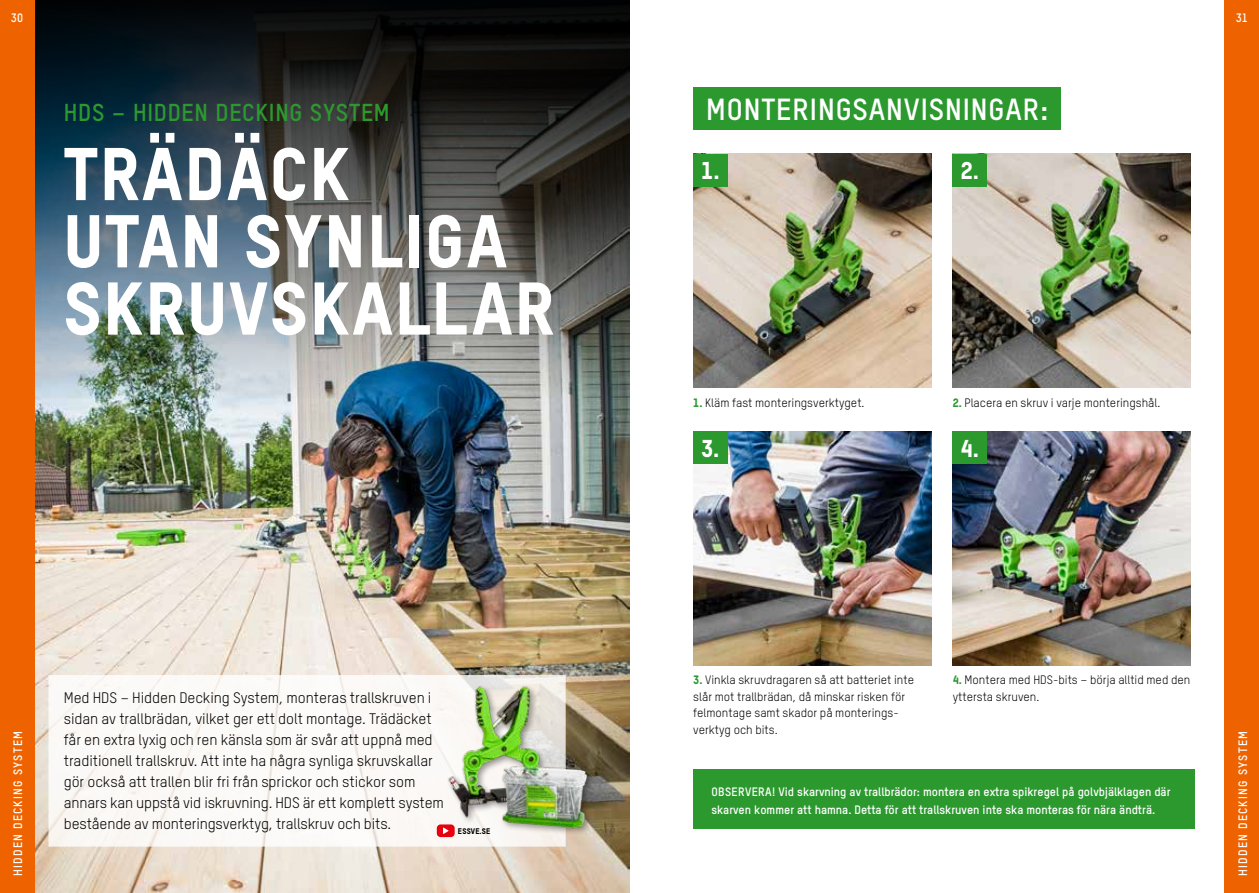
<style>
.page{position:relative;width:1259px;height:893px;background:#fff}
.page>*{position:absolute;margin:0;border:0;box-sizing:border-box;transform-origin:0 0}
.t1{font:800 73.35px/67.2px "TSTAR";letter-spacing:.03em;color:#fff}
.t2{font:700 30px "TSTAR";letter-spacing:.03em;color:#fff}
.t3{font:700 24.15px "TSTAR";letter-spacing:.03em;color:#2c992f}
.t4{font:800 24px "TSTAR";color:#fff}
.t5{font:15px/21px "TSTAR";letter-spacing:-.005em;color:#000}
.t6{font:12px/16.5px "TSTAR";color:#000}
.t7{font:700 12px/18px "TSTAR";color:#fff}
.t8{font:700 12px "TSTAR";letter-spacing:.1em;color:#fff}
.t9{font:800 8.1px "TSTAR";letter-spacing:.03em;color:#000}
.s1{font-weight:800;color:#2c992f}
</style>
<div class="page">
<img style="left:34px;top:398px;width:595px;height:495px">
<img style="left:34px;top:0;width:595px;height:398px">
<img style="left:693px;top:154px;width:238px;height:234px">
<img style="left:693px;top:431px;width:238px;height:234px">
<img style="left:952px;top:154px;width:239px;height:234px">
<img style="left:952px;top:431px;width:239px;height:234px">
<div style="left:693px;top:154px;width:34px;height:32px;background:#2c992f"></div>
<div style="left:693px;top:431px;width:34px;height:33px;background:#2c992f"></div>
<div style="left:952px;top:154px;width:34px;height:32px;background:#2c992f"></div>
<div style="left:952px;top:431px;width:34px;height:33px;background:#2c992f"></div>
<div style="left:693px;top:770px;width:502px;height:59px;background:#2c992f"></div>
<div style="left:693px;top:87px;width:368px;height:42px;background:#2c992f"></div>
<div style="left:48px;top:675px;width:518px;height:172px;background:#fbf9f7;border:2px solid #fff"></div>
<img style="left:442px;top:678px;width:155px;height:159px">
<div style="left:1225px;top:0;width:34px;height:893px;background:#ee6300"></div>
<div style="left:0;top:0;width:34px;height:893px;background:#ee6300"></div>
<div style="left:437px;top:824px;width:18px;height:13px;background:#e7000e;border-radius:4px"></div>
<svg style="left:443px;top:827px;width:5px;height:7px"></svg>
<p class="t7" style="left:11px;top:8px;width:14px">30</p>
<p class="t7" style="left:1236px;top:8px;width:14px">31</p>
<h3 class="t3" style="left:64px;top:98px;width:327px">HDS – HIDDEN DECKING SYSTEM</h3>
<h1 class="t1" style="left:64px;top:139px;width:492px">TRÄDÄCK<br>UTAN SYNLIGA<br>SKRUVSKALLAR</h1>
<h2 class="t2" style="left:706px;top:91px;width:343px">MONTERINGSANVISNINGAR:</h2>
<h3 class="t4" style="left:701px;top:156px;width:20px">1.</h3>
<h3 class="t4" style="left:960px;top:156px;width:20px">2.</h3>
<p class="t6" style="left:693px;top:395px;width:173px"><span class="s1">1.</span> Kläm fast monteringsverktyget.</p>
<p class="t6" style="left:952px;top:395px;width:209px"><span class="s1">2.</span> Placera en skruv i varje monteringshål.</p>
<h3 class="t4" style="left:701px;top:433px;width:20px">3.</h3>
<h3 class="t4" style="left:960px;top:433px;width:20px">4.</h3>
<p class="t6" style="left:693px;top:671px;width:222px"><span class="s1">3.</span> Vinkla skruvdragaren så att batteriet inte slår mot trallbrädan, då minskar risken för felmontage samt skador på monterings&shy;verktyg och bits.</p>
<p class="t6" style="left:952px;top:671px;width:239px"><span class="s1">4.</span> Montera med HDS-bits – börja alltid med den yttersta skruven.</p>
<p class="t5" style="left:64px;top:687px;width:382px">Med HDS – Hidden Decking System, monteras trallskruven i sidan av trallbrädan, vilket ger ett dolt montage. Trädäcket får en extra lyxig och ren känsla som är svår att uppnå med traditionell trallskruv. Att inte ha några synliga skruvskallar gör också att trallen blir fri från sprickor och stickor som annars kan uppstå vid iskruvning. HDS är ett komplett system bestående av monteringsverktyg, trallskruv och bits.</p>
<p class="t8" style="left:11px;top:876px;width:146px;rotate:-90deg">HIDDEN DECKING SYSTEM</p>
<p class="t8" style="left:1235px;top:876px;width:146px;rotate:-90deg">HIDDEN DECKING SYSTEM</p>
<p class="t7" style="left:711px;top:782px;width:461px">OBSERVERA! Vid skarvning av trallbrädor: montera en extra spikregel på golvbjälklagen där skarven kommer att hamna. Detta för att trallskruven inte ska monteras för nära ändträ.</p>
<p class="t9" style="left:458px;top:826px;width:34px">ESSVE.SE</p>
</div>
